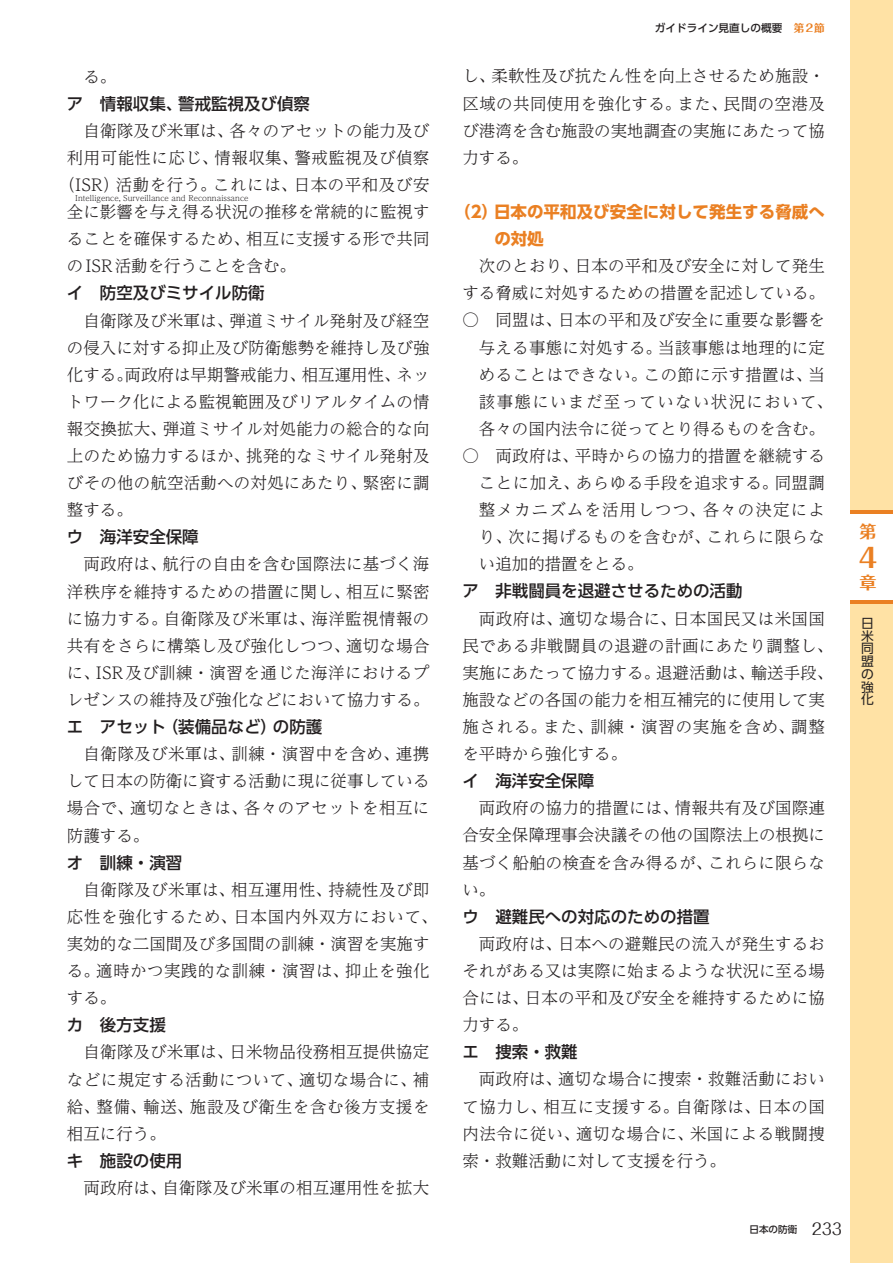
<style>
.page{position:relative;width:893px;height:1263px;background:#fff}
.page>*{position:absolute;margin:0;border:0;box-sizing:border-box;transform-origin:0 0}
.t1{font:700 26.55px "Folk Pro";color:#ea8023}
.t2{font:700 16.95px "Folk Pro";color:#ea8023}
.t3{font:300 16.5px/27.2px "UD Reimin Pr 6 N";letter-spacing:.015em;color:#231f20;text-align:justify}
.t4{font:500 16.5px "UD Shin Go Pr 6 N";color:#231f20}
.t5{font:700 16.5px/27.2px "UD Shin Go Pr 6 N";letter-spacing:.005em;color:#ea8023}
.t6{font:300 16.5px "UD Reimin Pr 6 N";letter-spacing:.085em;color:#231f20}
.t7{font:300 16.5px "UD Reimin Pr 6 N";letter-spacing:.07em;color:#231f20}
.t8{font:12.75px/12.8px "UD Shin Go Pr 6 N";color:#231f20;text-align:justify}
.t9{font:500 10.65px "UD Shin Go Pr 6 N";color:#231f20}
.t10{font:500 9.6px "UD Shin Go Pr 6 N";color:#231f20}
.t11{font:300 7.65px "UD Reimin Pr 6 N";color:#231f20}
.s1{font-family:"Folk Pro";font-weight:700;color:#ea8023}
.s2{font-family:"Folk Pro";font-weight:400;font-size:15.9px}
</style>
<div class="page">
<div style="left:850px;top:0;width:43px;height:1263px;background:#ffe2a5"></div>
<hr style="left:850px;top:510px;width:43px;height:4px;background:#ea8023">
<hr style="left:850px;top:600px;width:43px;height:4px;background:#ea8023">
<div style="left:850px;top:514px;width:43px;height:86px;background:#fff"></div>
<p class="t3" style="left:83px;top:62px;width:34px">る。</p>
<p class="t4" style="left:67px;top:90px;width:245px">ア　情報収集、警戒監視及び偵察</p>
<p class="t3" style="left:59px;top:116px;width:372px;text-align:right">自衛隊及び米軍は、各々のアセットの能力及び<br>利用可能性に応じ、情報収集、警戒監視及び偵察（ISR）活動を行う。これには、日本の平和及び安</p>
<p class="t11" style="left:75px;top:192px;width:175px">Intelligence, Surveillance and Reconnaissance</p>
<p class="t3" style="left:67px;top:198px;width:364px">全に影響を与え得る状況の推移を常続的に監視することを確保するため、相互に支援する形で共同のISR活動を行うことを含む。</p>
<p class="t4" style="left:67px;top:280px;width:199px">イ　防空及びミサイル防衛</p>
<p class="t3" style="left:67px;top:306px;width:364px;text-indent:16px">自衛隊及び米軍は、弾道ミサイル発射及び経空の侵入に対する抑止及び防衛態勢を維持し及び強化する。両政府は早期警戒能力、相互運用性、ネットワーク化による監視範囲及びリアルタイムの情報交換拡大、弾道ミサイル対処能力の総合的な向上のため協力するほか、挑発的なミサイル発射及びその他の航空活動への対処にあたり、緊密に調整する。</p>
<p class="t4" style="left:67px;top:524px;width:133px">ウ　海洋安全保障</p>
<p class="t3" style="left:67px;top:550px;width:364px;text-indent:16px">両政府は、航行の自由を含む国際法に基づく海洋秩序を維持するための措置に関し、相互に緊密に協力する。自衛隊及び米軍は、海洋監視情報の共有をさらに構築し及び強化しつつ、適切な場合に、ISR及び訓練・演習を通じた海洋におけるプレゼンスの維持及び強化などにおいて協力する。</p>
<p class="t4" style="left:67px;top:713px;width:257px">エ　アセット（装備品など）の防護</p>
<p class="t3" style="left:67px;top:740px;width:364px;text-indent:16px">自衛隊及び米軍は、訓練・演習中を含め、連携して日本の防衛に資する活動に現に従事している場合で、適切なときは、各々のアセットを相互に防護する。</p>
<p class="t4" style="left:67px;top:849px;width:117px">オ　訓練・演習</p>
<p class="t3" style="left:67px;top:875px;width:372px;text-align:left;text-indent:16px">自衛隊及び米軍は、相互運用性、持続性及び即応性を強化するため、日本国内外双方において、実効的な二国間及び多国間の訓練・演習を実施する。適時かつ実践的な訓練・演習は、抑止を強化する。</p>
<p class="t4" style="left:67px;top:1012px;width:100px">カ　後方支援</p>
<p class="t3" style="left:67px;top:1038px;width:364px;text-indent:16px">自衛隊及び米軍は、日米物品役務相互提供協定などに規定する活動について、適切な場合に、補給、整備、輸送、施設及び衛生を含む後方支援を相互に行う。</p>
<p class="t4" style="left:67px;top:1147px;width:117px">キ　施設の使用</p>
<p class="t3" style="left:83px;top:1173px;width:347px">両政府は、自衛隊及び米軍の相互運用性を拡大</p>
<p class="t9" style="left:655px;top:19px;width:172px">ガイドライン見直しの概要 <span class="s1">第2節</span></p>
<p class="t3" style="left:462px;top:62px;width:364px">し、柔軟性及び抗たん性を向上させるため施設・区域の共同使用を強化する。また、民間の空港及び港湾を含む施設の実地調査の実施にあたって協力する。</p>
<p class="t5" style="left:494px;top:198px;width:332px;text-indent:-40px">（2）日本の平和及び安全に対して発生する脅威への対処</p>
<p class="t3" style="left:479px;top:252px;width:347px">次のとおり、日本の平和及び安全に対して発生</p>
<p class="t3" style="left:462px;top:279px;width:364px">する脅威に対処するための措置を記述している。</p>
<p class="t3" style="left:462px;top:306px;width:364px">○　同盟は、日本の平和及び安全に重要な影響を</p>
<p class="t3" style="left:479px;top:333px;width:347px">与える事態に対処する。当該事態は地理的に定</p>
<p class="t3" style="left:479px;top:360px;width:348px">めることはできない。この節に示す措置は、当</p>
<p class="t6" style="left:479px;top:388px;width:356px">該事態にいまだ至っていない状況において、</p>
<p class="t3" style="left:479px;top:414px;width:348px">各々の国内法令に従ってとり得るものを含む。</p>
<p class="t3" style="left:462px;top:441px;width:364px">○　両政府は、平時からの協力的措置を継続する</p>
<p class="t3" style="left:479px;top:469px;width:348px">ことに加え、あらゆる手段を追求する。同盟調</p>
<p class="t7" style="left:479px;top:496px;width:347px">整メカニズムを活用しつつ、各々の決定によ</p>
<p class="t3" style="left:479px;top:523px;width:348px">り、次に掲げるものを含むが、これらに限らな</p>
<p class="t3" style="left:479px;top:550px;width:166px">い追加的措置をとる。</p>
<p class="t4" style="left:462px;top:578px;width:282px">ア　非戦闘員を退避させるための活動</p>
<p class="t3" style="left:462px;top:604px;width:372px;text-align:left;text-indent:16px">両政府は、適切な場合に、日本国民又は米国国民である非戦闘員の退避の計画にあたり調整し、実施にあたって協力する。退避活動は、輸送手段、施設などの各国の能力を相互補完的に使用して実施される。また、訓練・演習の実施を含め、調整を平時から強化する。</p>
<p class="t4" style="left:462px;top:767px;width:133px">イ　海洋安全保障</p>
<p class="t3" style="left:462px;top:794px;width:364px;text-indent:16px">両政府の協力的措置には、情報共有及び国際連合安全保障理事会決議その他の国際法上の根拠に基づく船舶の検査を含み得るが、これらに限らない。</p>
<p class="t4" style="left:462px;top:903px;width:249px">ウ　避難民への対応のための措置</p>
<p class="t3" style="left:462px;top:929px;width:364px;text-indent:16px">両政府は、日本への避難民の流入が発生するおそれがある又は実際に始まるような状況に至る場合には、日本の平和及び安全を維持するために協力する。</p>
<p class="t4" style="left:462px;top:1039px;width:117px">エ　捜索・救難</p>
<p class="t3" style="left:462px;top:1065px;width:364px;text-indent:16px">両政府は、適切な場合に捜索・救難活動において協力し、相互に支援する。自衛隊は、日本の国内法令に従い、適切な場合に、米国による戦闘捜索・救難活動に対して支援を行う。</p>
<p class="t2" style="left:859px;top:517px;width:18px">第</p>
<h1 class="t1" style="left:855px;top:535px;width:23px">４</h1>
<p class="t2" style="left:859px;top:568px;width:18px">章</p>
<p class="t8" style="left:861px;top:616px;width:14px">日米同盟の強化</p>
<p class="t10" style="left:749px;top:1221px;width:94px">日本の防衛 <span class="s2">233</span></p>
</div>
